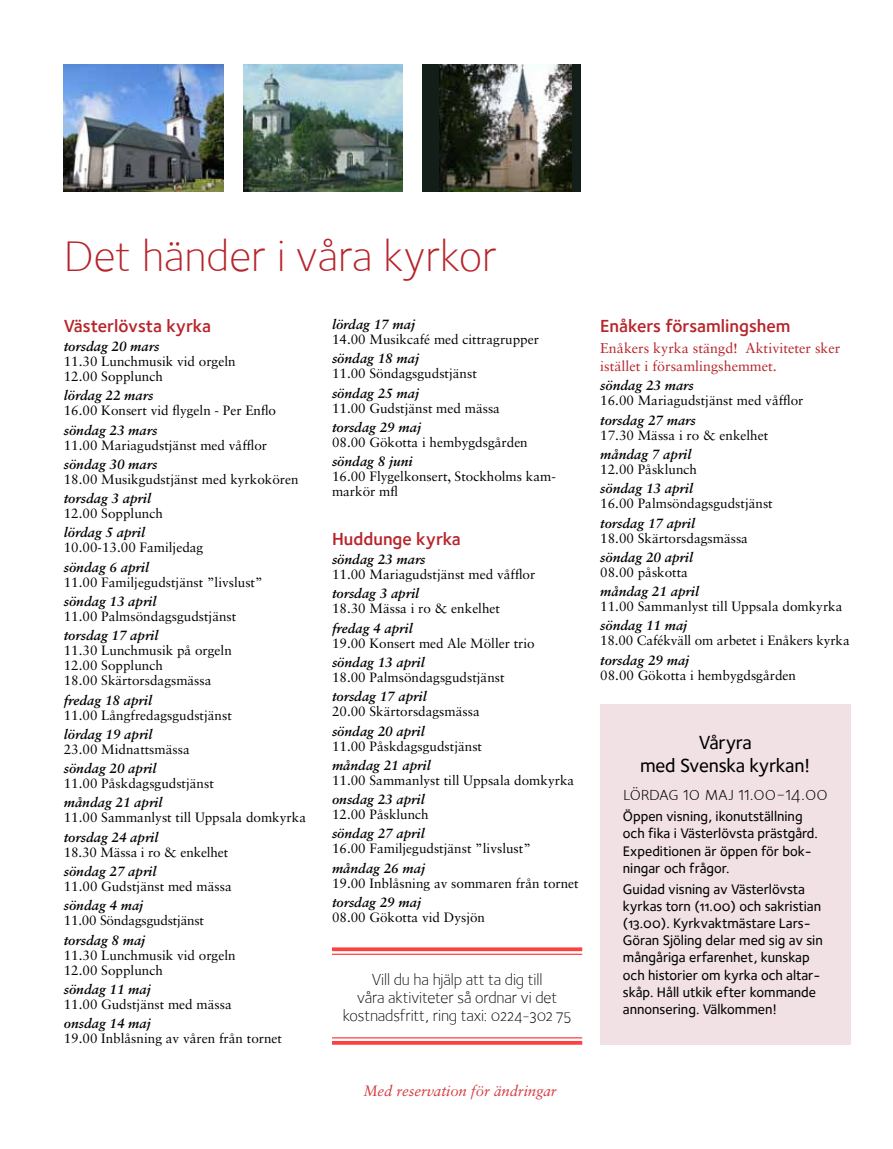
<style>
.page{position:relative;width:893px;height:1149px;background:#fff}
.page>*{position:absolute;margin:0;border:0;box-sizing:border-box;transform-origin:0 0}
.t1{font:45px "Foundry Sterling Light OSF";color:#b7242a}
.t2{font:19.5px/23.4px "Foundry Sterling Medium OSF";letter-spacing:-.01em;color:#000;text-align:center}
.t3{font:19.5px "Foundry Sterling Light Expert";color:#000}
.t4{font:18px "Foundry Sterling Demi OSF";color:#b7242a}
.t5{font:16.5px/18px "Foundry Sterling Light OSF";letter-spacing:-.01em;color:#000;text-align:center}
.t6{font:italic 15px "Sabon LT Std";letter-spacing:-.005em;color:#d5393f}
.t7{font:14.25px/17.1px "Foundry Sterling Medium OSF";color:#000}
.t8{font:14.25px/18px "Sabon LT Std";color:#b7242a}
.t9{font:13.5px/15px "Sabon LT Std";color:#000}
.t10{font:italic 700 13.5px "Sabon LT Std";color:#000}
</style>
<div class="page">
<div style="left:600px;top:703px;width:250px;height:341px;background:#f1e1e5"></div>
<img style="left:244px;top:64px;width:158px;height:127px">
<img style="left:64px;top:64px;width:159px;height:127px">
<div style="left:423px;top:64px;width:158px;height:127px;background:#131e18"></div>
<img style="left:439px;top:64px;width:132px;height:127px">
<hr style="left:332px;top:947px;width:250px;height:3px;background:#ff4040">
<hr style="left:332px;top:953px;width:250px;height:1px;background:#ff4040">
<svg style="left:332px;top:1041px;width:250px;height:3px"></svg>
<hr style="left:332px;top:1036px;width:250px;height:2px;background:#ff4040">
<h1 class="t1" style="left:64px;top:230px;width:435px">Det händer i våra kyrkor</h1>
<h3 class="t4" style="left:64px;top:315px;width:149px">Västerlövsta kyrka</h3>
<p class="t10" style="left:64px;top:338px;width:97px">torsdag 20 mars</p>
<p class="t9" style="left:64px;top:353px;width:173px">11.30 Lunchmusik vid orgeln<br>12.00 Sopplunch</p>
<p class="t10" style="left:64px;top:387px;width:91px">lördag 22 mars</p>
<p class="t9" style="left:64px;top:403px;width:214px">16.00 Konsert vid flygeln - Per Enflo</p>
<p class="t10" style="left:64px;top:421px;width:95px">söndag 23 mars</p>
<p class="t9" style="left:64px;top:437px;width:205px">11.00 Mariagudstjänst med våfflor</p>
<p class="t10" style="left:64px;top:456px;width:95px">söndag 30 mars</p>
<p class="t9" style="left:64px;top:471px;width:236px">18.00 Musikgudstjänst med kyrkokören</p>
<p class="t10" style="left:64px;top:490px;width:89px">torsdag 3 april</p>
<p class="t9" style="left:64px;top:505px;width:101px">12.00 Sopplunch</p>
<p class="t10" style="left:64px;top:524px;width:83px">lördag 5 april</p>
<p class="t9" style="left:64px;top:540px;width:141px">10.00-13.00 Familjedag</p>
<p class="t10" style="left:64px;top:558px;width:87px">söndag 6 april</p>
<p class="t9" style="left:64px;top:574px;width:200px">11.00 Familjegudstjänst ”livslust”</p>
<p class="t10" style="left:64px;top:593px;width:94px">söndag 13 april</p>
<p class="t9" style="left:64px;top:608px;width:174px">11.00 Palmsöndagsgudstjänst</p>
<p class="t10" style="left:64px;top:627px;width:96px">torsdag 17 april</p>
<p class="t9" style="left:64px;top:642px;width:170px">11.30 Lunchmusik på orgeln<br>12.00 Sopplunch<br>18.00 Skärtorsdagsmässa</p>
<p class="t10" style="left:64px;top:691px;width:90px">fredag 18 april</p>
<p class="t9" style="left:64px;top:707px;width:170px">11.00 Långfredagsgudstjänst</p>
<p class="t10" style="left:64px;top:725px;width:90px">lördag 19 april</p>
<p class="t9" style="left:64px;top:741px;width:128px">23.00 Midnattsmässa</p>
<p class="t10" style="left:64px;top:760px;width:94px">söndag 20 april</p>
<p class="t9" style="left:64px;top:775px;width:152px">11.00 Påskdagsgudstjänst</p>
<p class="t10" style="left:64px;top:794px;width:100px">måndag 21 april</p>
<p class="t9" style="left:64px;top:809px;width:244px">11.00 Sammanlyst till Uppsala domkyrka</p>
<p class="t10" style="left:64px;top:828px;width:96px">torsdag 24 april</p>
<p class="t9" style="left:64px;top:844px;width:166px">18.30 Mässa i ro &amp; enkelhet</p>
<p class="t10" style="left:64px;top:862px;width:94px">söndag 27 april</p>
<p class="t9" style="left:64px;top:878px;width:170px">11.00 Gudstjänst med mässa</p>
<p class="t10" style="left:64px;top:897px;width:81px">söndag 4 maj</p>
<p class="t9" style="left:64px;top:912px;width:142px">11.00 Söndagsgudstjänst</p>
<p class="t10" style="left:64px;top:931px;width:83px">torsdag 8 maj</p>
<p class="t9" style="left:64px;top:946px;width:173px">11.30 Lunchmusik vid orgeln<br>12.00 Sopplunch</p>
<p class="t10" style="left:64px;top:980px;width:89px">söndag 11 maj</p>
<p class="t9" style="left:64px;top:996px;width:170px">11.00 Gudstjänst med mässa</p>
<p class="t10" style="left:64px;top:1014px;width:89px">onsdag 14 maj</p>
<p class="t9" style="left:64px;top:1030px;width:220px">19.00 Inblåsning av våren från tornet</p>
<p class="t10" style="left:332px;top:316px;width:85px">lördag 17 maj</p>
<p class="t9" style="left:332px;top:331px;width:209px">14.00 Musikcafé med cittragrupper</p>
<p class="t10" style="left:332px;top:350px;width:89px">söndag 18 maj</p>
<p class="t9" style="left:332px;top:366px;width:146px">11.00 Söndagsgudstjänst</p>
<p class="t10" style="left:332px;top:384px;width:89px">söndag 25 maj</p>
<p class="t9" style="left:332px;top:400px;width:170px">11.00 Gudstjänst med mässa</p>
<p class="t10" style="left:332px;top:419px;width:91px">torsdag 29 maj</p>
<p class="t9" style="left:332px;top:434px;width:197px">08.00 Gökotta i hembygdsgården</p>
<p class="t10" style="left:332px;top:453px;width:82px">söndag 8 juni</p>
<p class="t9" style="left:332px;top:468px;width:225px">16.00 Flygelkonsert, Stockholms kam&shy;markör mfl</p>
<h3 class="t4" style="left:332px;top:528px;width:130px">Huddunge kyrka</h3>
<p class="t10" style="left:332px;top:551px;width:95px">söndag 23 mars</p>
<p class="t9" style="left:332px;top:566px;width:205px">11.00 Mariagudstjänst med våfflor</p>
<p class="t10" style="left:332px;top:585px;width:89px">torsdag 3 april</p>
<p class="t9" style="left:332px;top:601px;width:170px">18.30 Mässa i ro &amp; enkelhet</p>
<p class="t10" style="left:332px;top:619px;width:82px">fredag 4 april</p>
<p class="t9" style="left:332px;top:635px;width:204px">19.00 Konsert med Ale Möller trio</p>
<p class="t10" style="left:332px;top:654px;width:94px">söndag 13 april</p>
<p class="t9" style="left:332px;top:669px;width:174px">18.00 Palmsöndagsgudstjänst</p>
<p class="t10" style="left:332px;top:688px;width:96px">torsdag 17 april</p>
<p class="t9" style="left:332px;top:703px;width:149px">20.00 Skärtorsdagsmässa</p>
<p class="t10" style="left:332px;top:722px;width:94px">söndag 20 april</p>
<p class="t9" style="left:332px;top:738px;width:152px">11.00 Påskdagsgudstjänst</p>
<p class="t10" style="left:332px;top:756px;width:100px">måndag 21 april</p>
<p class="t9" style="left:332px;top:772px;width:244px">11.00 Sammanlyst till Uppsala domkyrka</p>
<p class="t10" style="left:332px;top:791px;width:94px">onsdag 23 april</p>
<p class="t9" style="left:332px;top:806px;width:98px">12.00 Påsklunch</p>
<p class="t10" style="left:332px;top:825px;width:94px">söndag 27 april</p>
<p class="t9" style="left:332px;top:840px;width:200px">16.00 Familjegudstjänst ”livslust”</p>
<p class="t10" style="left:332px;top:859px;width:95px">måndag 26 maj</p>
<p class="t9" style="left:332px;top:875px;width:248px">19.00 Inblåsning av sommaren från tornet</p>
<p class="t10" style="left:332px;top:893px;width:91px">torsdag 29 maj</p>
<p class="t9" style="left:332px;top:909px;width:155px">08.00 Gökotta vid Dysjön</p>
<p class="t5" style="left:343px;top:969px;width:230px">Vill du ha hjälp att ta dig till<br>våra aktiviteter så ordnar vi det kostnadsfritt, ring taxi: 0224-302 75</p>
<p class="t6" style="left:363px;top:1081px;width:195px">Med reservation för ändringar</p>
<h3 class="t4" style="left:600px;top:315px;width:192px">Enåkers församlingshem</h3>
<p class="t8" style="left:600px;top:339px;width:242px">Enåkers kyrka stängd! Aktiviteter sker istället i församlingshemmet.</p>
<p class="t10" style="left:600px;top:377px;width:95px">söndag 23 mars</p>
<p class="t9" style="left:600px;top:393px;width:205px">16.00 Mariagudstjänst med våfflor</p>
<p class="t10" style="left:600px;top:411px;width:97px">torsdag 27 mars</p>
<p class="t9" style="left:600px;top:427px;width:170px">17.30 Mässa i ro &amp; enkelhet</p>
<p class="t10" style="left:600px;top:446px;width:93px">måndag 7 april</p>
<p class="t9" style="left:600px;top:461px;width:98px">12.00 Påsklunch</p>
<p class="t10" style="left:600px;top:480px;width:94px">söndag 13 april</p>
<p class="t9" style="left:600px;top:496px;width:174px">16.00 Palmsöndagsgudstjänst</p>
<p class="t10" style="left:600px;top:514px;width:96px">torsdag 17 april</p>
<p class="t9" style="left:600px;top:530px;width:149px">18.00 Skärtorsdagsmässa</p>
<p class="t10" style="left:600px;top:548px;width:94px">söndag 20 april</p>
<p class="t9" style="left:600px;top:564px;width:89px">08.00 påskotta</p>
<p class="t10" style="left:600px;top:583px;width:100px">måndag 21 april</p>
<p class="t9" style="left:600px;top:598px;width:244px">11.00 Sammanlyst till Uppsala domkyrka</p>
<p class="t10" style="left:600px;top:617px;width:89px">söndag 11 maj</p>
<p class="t9" style="left:600px;top:633px;width:251px">18.00 Cafékväll om arbetet i Enåkers kyrka</p>
<p class="t10" style="left:600px;top:651px;width:91px">torsdag 29 maj</p>
<p class="t9" style="left:600px;top:667px;width:197px">08.00 Gökotta i hembygdsgården</p>
<h2 class="t2" style="left:640px;top:730px;width:172px">Våryra<br>med Svenska kyrkan!</h2>
<h2 class="t3" style="left:623px;top:782px;width:206px">lördag 10 maj 11.00-14.00</h2>
<p class="t7" style="left:623px;top:807px;width:197px">Öppen visning, ikonutställning och fika i Västerlövsta prästgård.<br>Expeditionen är öppen för bok&shy;ningar och frågor.</p>
<p class="t7" style="left:623px;top:880px;width:201px">Guidad visning av Västerlövsta kyrkas torn (11.00) och sakristian (13.00). Kyrkvaktmästare Lars-<br>Göran Sjöling delar med sig av sin mångåriga erfarenhet, kunskap och historier om kyrka och altar&shy;skåp. Håll utkik efter kommande annonsering. Välkommen!</p>
</div>
